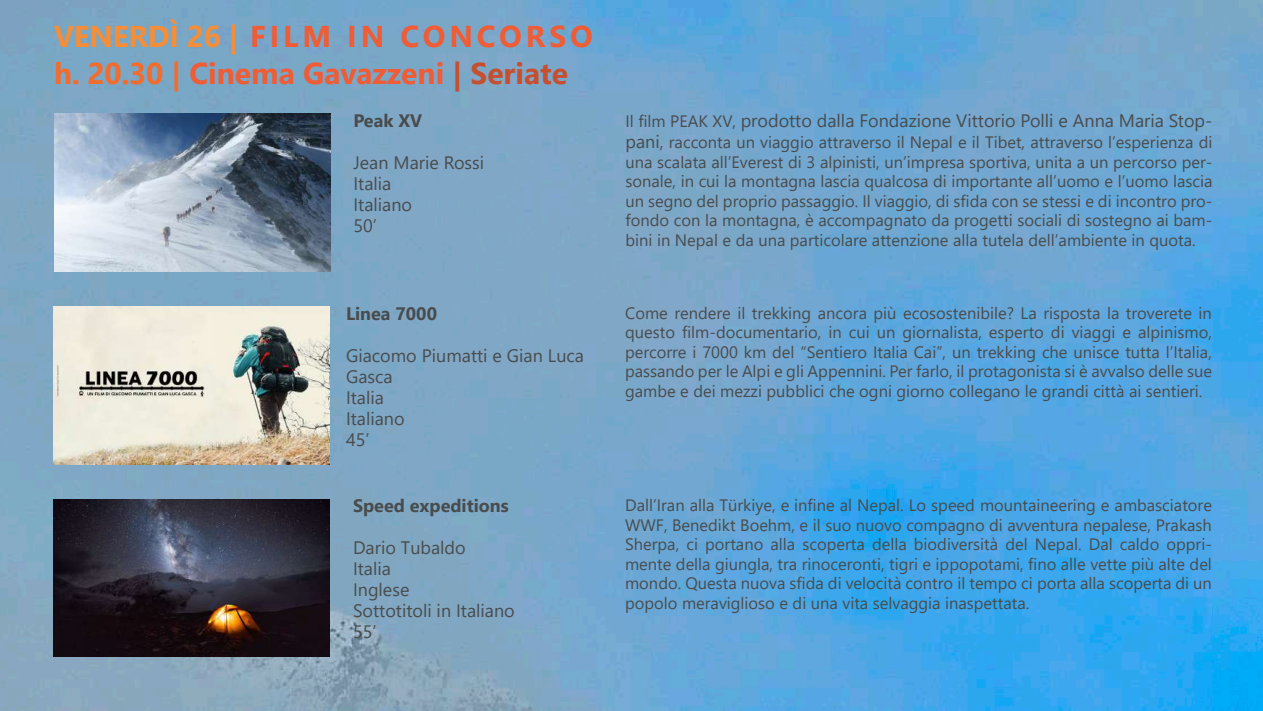
<style>
.page{position:relative;width:1263px;height:711px;background:#fff}
.page>*{position:absolute;margin:0;border:0;box-sizing:border-box;transform-origin:0 0}
.t1{font:700 30px/36.3px "Segoe UI";color:#ef5c35}
.t2{font:18px/21px "Segoe UI";color:#494c4d}
.t3{font:700 18px "Segoe UI";color:#494c4d}
.t4{font:16.5px/19.5px "Segoe UI";color:#494c4d;text-align:justify}
.s1{color:#f58e38}
.s2{color:#f26c2d}
.s3{color:#c64f2f}
.s4{font-size:16.5px}
.s5{font-size:18px}
</style>
<div class="page">
<img style="left:0;top:0;width:1263px;height:710px">
<img style="left:54px;top:306px;width:276px;height:157px">
<img style="left:54px;top:499px;width:276px;height:157px">
<img style="left:54px;top:114px;width:276px;height:157px">
<h1 class="t1" style="left:54px;top:16px;width:540px"><span class="s1">VENERDÌ 26 |</span> FILM IN CONCORSO <span class="s2">h. 20.30 |</span> Cinema Gavazzeni <span class="s3">| Seriate</span></h1>
<p class="t3" style="left:353px;top:103px;width:70px">Peak XV</p>
<p class="t2" style="left:353px;top:150px;width:132px">Jean Marie Rossi<br>Italia<br>Italiano<br>50’</p>
<p class="t3" style="left:346px;top:296px;width:92px">Linea 7000</p>
<p class="t2" style="left:346px;top:343px;width:239px">Giacomo Piumatti e Gian Luca<br>Gasca<br>Italia<br>Italiano<br>45’</p>
<p class="t3" style="left:353px;top:488px;width:157px">Speed expeditions</p>
<p class="t2" style="left:353px;top:535px;width:163px">Dario Tubaldo<br>Italia<br>Inglese<br>Sottotitoli in Italiano<br>55’</p>
<p class="t2" style="left:625px;top:108px;width:588px"><span class="s4">Il film PEAK XV,</span> prodotto dalla Fondazione Vittorio Polli e Anna Maria Stop-</p>
<p class="t4" style="left:625px;top:131px;width:588px"><span class="s5">pani,</span> racconta un viaggio attraverso il Nepal e il Tibet, attraverso l’esperienza di una scalata all’Everest di 3 alpinisti, un’impresa sportiva, unita a un percorso per&shy;sonale, in cui la montagna lascia qualcosa di importante all’uomo e l’uomo lascia un segno del proprio passaggio. Il viaggio, di sfida con se stessi e di incontro pro&shy;fondo con la montagna, è accompagnato da progetti sociali di sostegno ai bam&shy;bini in Nepal e da una particolare attenzione alla tutela dell’ambiente in quota.</p>
<p class="t4" style="left:625px;top:301px;width:588px">Come rendere il trekking ancora più ecosostenibile? La risposta la troverete in questo film-documentario, in cui un giornalista, esperto di viaggi e alpinismo, percorre i 7000 km del “Sentiero Italia Cai”, un trekking che unisce tutta l’Italia, passando per le Alpi e gli Appennini. Per farlo, il protagonista si è avvalso delle sue gambe e dei mezzi pubblici che ogni giorno collegano le grandi città ai sentieri.</p>
<p class="t4" style="left:625px;top:493px;width:588px">Dall’Iran alla Türkiye, e infine al Nepal. Lo speed mountaineering e ambasciatore WWF, Benedikt Boehm, e il suo nuovo compagno di avventura nepalese, Prakash Sherpa, ci portano alla scoperta della biodiversità del Nepal. Dal caldo oppri&shy;mente della giungla, tra rinoceronti, tigri e ippopotami, fino alle vette più alte del mondo. Questa nuova sfida di velocità contro il tempo ci porta alla scoperta di un popolo meraviglioso e di una vita selvaggia inaspettata.</p>
</div>
